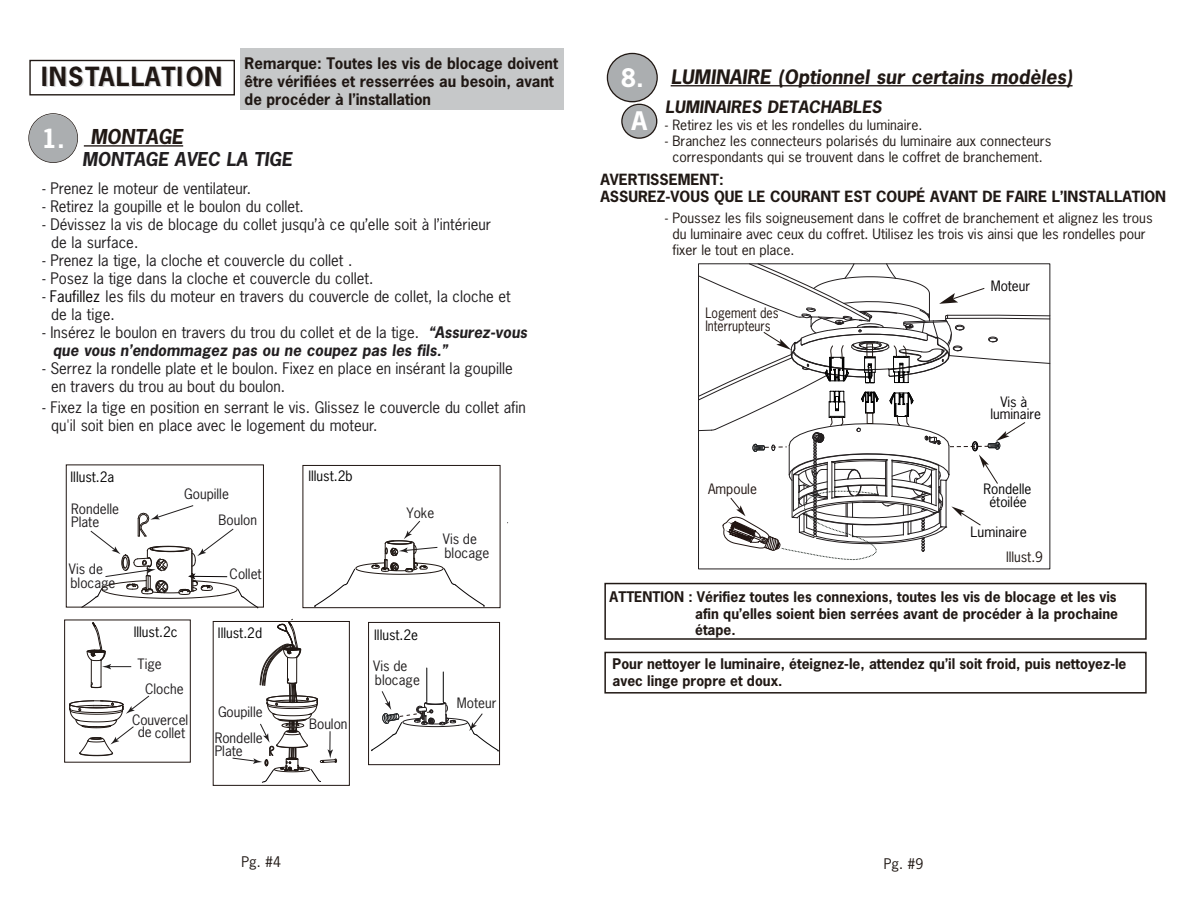
<style>
.page{position:relative;width:1185px;height:918px;background:#fff}
.page>*{position:absolute;margin:0;border:0;box-sizing:border-box;transform-origin:0 0}
.t1{font:700 24.9px "News Gothic";letter-spacing:.05em;color:#201814}
.t2{font:700 24.9px "News Gothic";color:#fff}
.t3{font:700 24.15px/43.5px "News Gothic";color:#fff;text-align:center}
.t4{font:italic 700 19.35px "News Gothic";color:#201814}
.t5{font:italic 700 18.75px "News Gothic";color:#201814}
.t6{font:italic 700 18px "News Gothic";color:#211e20}
.t7{font:italic 700 16.05px "News Gothic";color:#201814}
.t8{font:15px/18px "News Gothic";color:#211e20}
.t9{font:italic 700 15px/18px "News Gothic";color:#211e20}
.t10{font:700 15px/18px "News Gothic";color:#201814}
.t11{font:700 14.55px/17.4px "News Gothic";color:#201814}
.t12{font:700 13.8px/16.5px "News Gothic";color:#201814;text-align:justify}
.t13{font:13.8px "News Gothic";color:#201814}
.t14{font:13.5px/13.6px "News Gothic";color:#211e20}
.t15{font:13.5px/13.2px "News Gothic";color:#030303;text-align:center}
.t16{font:13.5px/12px "News Gothic";color:#060304;text-align:center}
.t17{font:13.5px/13.5px "News Gothic";color:#221612;scale:.9 1}
.t18{font:13.5px/13.8px "News Gothic";color:#221f1f}
.t19{font:13.5px "News Gothic";color:#211814}
.t20{font:13.5px "News Gothic";color:#221612}
.t21{font:13.35px/16px "News Gothic";color:#201814;text-align:center}
.s1{color:#070304}
.s2{font-weight:400;font-style:normal}
</style>
<div class="page">
<hr style="left:84px;top:145px;width:99px;height:2px;background:#201814">
<div style="left:29px;top:60px;width:206px;height:35px;border:1px solid #201814"></div>
<div style="left:29px;top:114px;width:48px;height:48px;background:#abaeb0;border-radius:50%"></div>
<div style="left:28px;top:113px;width:50px;height:50px;border:1px solid #201814;border-radius:50%"></div>
<div style="left:608px;top:54px;width:48px;height:47px;background:#abaeb0;border-radius:50%"></div>
<div style="left:607px;top:53px;width:51px;height:49px;border:1px solid #201814;border-radius:50%"></div>
<div style="left:623px;top:105px;width:33px;height:33px;background:#abaeb0;border-radius:50%"></div>
<div style="left:621px;top:104px;width:36px;height:35px;border:1px solid #201814;border-radius:50%"></div>
<hr style="left:671px;top:85px;width:402px;height:1px;background:#201814">
<div style="left:240px;top:49px;width:323px;height:61px;background:#c6c8c9"></div>
<div style="left:604px;top:583px;width:543px;height:57px;border:2px solid #201814"></div>
<div style="left:604px;top:652px;width:543px;height:42px;border:2px solid #201814"></div>
<svg style="left:698px;top:263px;width:353px;height:299px"></svg>
<div style="left:303px;top:465px;width:197px;height:143px;border:1px solid #201511"></div>
<div style="left:66px;top:465px;width:198px;height:142px;border:1px solid #201511"></div>
<div style="left:64px;top:620px;width:127px;height:143px;border:1px solid #201511"></div>
<div style="left:213px;top:621px;width:137px;height:165px;border:1px solid #201511"></div>
<svg style="left:81px;top:505px;width:178px;height:104px"></svg>
<svg style="left:69px;top:695px;width:81px;height:61px"></svg>
<svg style="left:86px;top:622px;width:45px;height:66px"></svg>
<svg style="left:314px;top:520px;width:171px;height:88px"></svg>
<svg style="left:232px;top:618px;width:105px;height:165px"></svg>
<hr style="left:426px;top:668px;width:1px;height:33px;background:#030303">
<hr style="left:443px;top:672px;width:1px;height:30px;background:#030303">
<div style="left:368px;top:622px;width:132px;height:143px;border:1px solid #211512"></div>
<svg style="left:371px;top:690px;width:128px;height:62px"></svg>
<h1 class="t1" style="left:41px;top:60px;width:182px">INSTALLATION</h1>
<h1 class="t2" style="left:42px;top:122px;width:25px">1.</h1>
<p class="t4" style="left:90px;top:124px;width:94px">MONTAGE</p>
<p class="t10" style="left:245px;top:54px;width:315px">Remarque: Toutes les vis de blocage doivent être vérifiées et resserrées au besoin, avant de procéder à l’installation</p>
<p class="t6" style="left:82px;top:148px;width:212px">MONTAGE AVEC LA TIGE</p>
<p class="t8" style="left:43px;top:178px;width:210px">- Prenez le moteur de ventilateur.</p>
<p class="t8" style="left:43px;top:196px;width:263px">- Retirez la goupille et le boulon du collet.</p>
<p class="t8" style="left:51px;top:214px;width:441px;text-indent:-9px">- Dévissez la vis de blocage du collet jusqu’à ce qu’elle soit à l’intérieur de la surface.</p>
<p class="t8" style="left:43px;top:250px;width:311px">- Prenez la tige, la cloche et couvercle du collet .</p>
<p class="t8" style="left:43px;top:268px;width:332px">- Posez la tige dans la cloche et couvercle du collet.</p>
<p class="t8" style="left:51px;top:286px;width:461px;text-indent:-9px">- <span class="s1">Faufillez</span> les fils du moteur en travers du couvercle de collet, la cloche et de la tige.</p>
<p class="t9" style="left:53px;top:322px;width:476px;text-indent:-10px"><span class="s2">- Insérez le boulon en travers du trou du collet et de la tige.</span> “Assurez-vous que vous n’endommagez pas ou ne coupez pas les fils.”</p>
<p class="t8" style="left:51px;top:358px;width:463px;text-indent:-9px">- Serrez la rondelle plate et le boulon. Fixez en place en insérant la goupille en travers du trou au bout du boulon.</p>
<p class="t8" style="left:51px;top:397px;width:476px;text-indent:-9px">- Fixez la tige en position en serrant le vis. Glissez le couvercle du collet afin qu'il soit bien en place avec le logement du moteur.</p>
<p class="t15" style="left:71px;top:469px;width:45px">lllust.2a</p>
<p class="t15" style="left:308px;top:469px;width:46px">lllust.2b</p>
<p class="t14" style="left:71px;top:501px;width:49px">Rondelle<br>Plate</p>
<p class="t14" style="left:219px;top:480px;width:40px;line-height:26.2px;text-indent:-34px">Goupille<br>Boulon</p>
<p class="t14" style="left:69px;top:562px;width:48px">Vis de blocage</p>
<p class="t14" style="left:230px;top:567px;width:34px">Collet</p>
<p class="t15" style="left:134px;top:625px;width:45px">lllust.2c</p>
<p class="t15" style="left:218px;top:626px;width:46px">lllust.2d</p>
<p class="t14" style="left:138px;top:657px;width:26px">Tige</p>
<p class="t14" style="left:145px;top:682px;width:40px">Cloche</p>
<p class="t14" style="left:132px;top:714px;width:58px;line-height:12.6px;text-align:center">Couvercel de collet</p>
<p class="t14" style="left:218px;top:704px;width:46px">Goupille</p>
<p class="t14" style="left:215px;top:730px;width:49px">Rondelle<br>Plate</p>
<p class="t14" style="left:309px;top:717px;width:40px">Boulon</p>
<p class="t18" style="left:407px;top:506px;width:29px">Yoke</p>
<p class="t14" style="left:443px;top:532px;width:48px">Vis de blocage</p>
<p class="t15" style="left:374px;top:628px;width:45px">lllust.2e</p>
<p class="t18" style="left:373px;top:659px;width:48px">Vis de blocage</p>
<p class="t18" style="left:457px;top:696px;width:41px">Moteur</p>
<p class="t13" style="left:242px;top:853px;width:41px">Pg. #4</p>
<h2 class="t3" style="left:621px;top:55px;width:28px">8.<br>A</h2>
<p class="t5" style="left:671px;top:64px;width:403px">LUMINAIRE (Optionnel sur certains modèles)</p>
<p class="t7" style="left:665px;top:96px;width:218px">LUMINAIRES DETACHABLES</p>
<p class="t21" style="left:665px;top:117px;width:259px">- Retirez les vis et les rondelles du luminaire.</p>
<p class="t21" style="left:665px;top:133px;width:388px">- Branchez les connecteurs polarisés du luminaire aux connecteurs correspondants qui se trouvent dans le coffret de branchement.</p>
<p class="t11" style="left:600px;top:170px;width:567px">AVERTISSEMENT:<br>ASSUREZ-VOUS QUE LE COURANT EST COUPÉ AVANT DE FAIRE L’INSTALLATION</p>
<p class="t21" style="left:672px;top:209px;width:482px;text-align:left;text-indent:-7px">- Poussez les fils soigneusement dans le coffret de branchement et alignez les trous du luminaire avec ceux du coffret. Utilisez les trois vis ainsi que les rondelles pour fixer le tout en place.</p>
<p class="t17" style="left:705px;top:306px;width:83px">Logement des<br>Interrupteurs</p>
<p class="t20" style="left:708px;top:481px;width:50px">Ampoule</p>
<p class="t16" style="left:991px;top:280px;width:41px">Moteur</p>
<p class="t16" style="left:990px;top:396px;width:52px">Vis à luminaire</p>
<p class="t15" style="left:983px;top:482px;width:49px">Rondelle étoilée</p>
<p class="t16" style="left:971px;top:526px;width:58px">Luminaire</p>
<p class="t19" style="left:1006px;top:548px;width:39px">lllust.9</p>
<p class="t12" style="left:695px;top:588px;width:424px;text-indent:-86px">ATTENTION : Vérifiez toutes les connexions, toutes les vis de blocage et les vis afin qu’elles soient bien serrées avant de procéder à la prochaine étape.</p>
<p class="t12" style="left:613px;top:655px;width:515px">Pour nettoyer le luminaire, éteignez-le, attendez qu’il soit froid, puis nettoyez-le avec linge propre et doux.</p>
<p class="t13" style="left:884px;top:855px;width:41px">Pg. #9</p>
</div>
